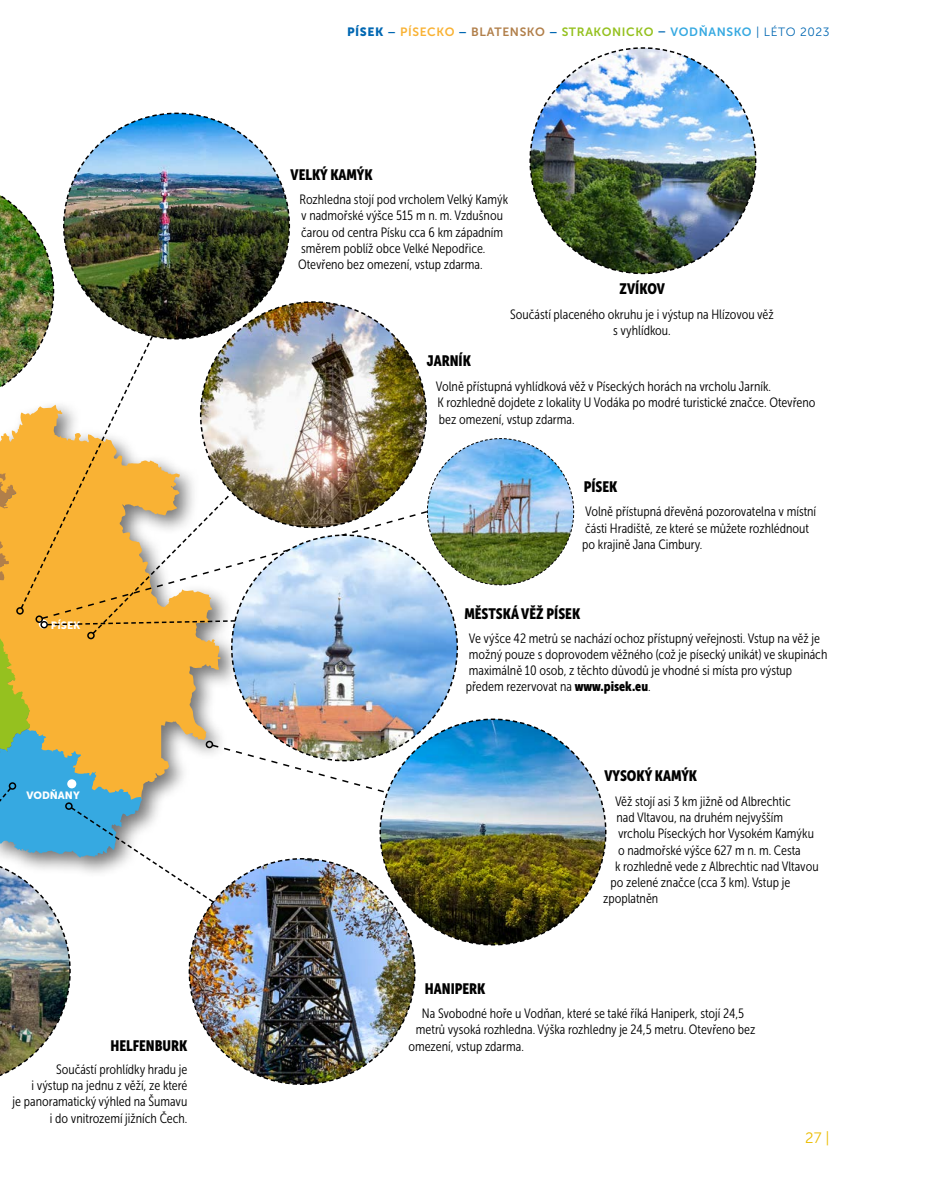
<style>
.page{position:relative;width:936px;height:1191px;background:#fff}
.page>*{position:absolute;margin:0;border:0;box-sizing:border-box;transform-origin:0 0}
.t1{font:15px "Museo Sans Cond 900";color:#000}
.t2{font:15px "Museo Sans 300";color:#ebbc00}
.t3{font:13.5px/16.2px "Museo Sans Cond 300";color:#000}
.t4{font:12px "Museo Sans 700";letter-spacing:.05em;color:#95c11f}
.t5{font:10.5px "Museo Sans 900";color:#fff}
.s1{font-family:"Museo Sans 900";color:#0067b2}
.s2{color:#0067b2}
.s3{color:#f9b234}
.s4{color:#b17f4a}
.s5{color:#36a9e1}
.s6{font-family:"Museo Sans 300";color:#0067b2}
.s7{font-family:"Museo Sans Cond 900"}
</style>
<div class="page">
<img style="left:0;top:47px;width:757px;height:1038px">
<div style="left:206px;top:740px;width:7px;height:8px;border:2px solid #000;border-radius:50%"></div>
<p class="t5" style="left:51px;top:619px;width:31px">PÍSEK</p>
<p class="t5" style="left:26px;top:789px;width:55px">VODŇANY</p>
<p class="t1" style="left:110px;top:1036px;width:79px">HELFENBURK</p>
<p class="t3" style="left:13px;top:1061px;width:176px;text-align:right">Součástí prohlídky hradu je<br>i výstup na jednu z věží, ze které<br>je panoramatický výhled na Šumavu i do vnitrozemí jižních Čech.</p>
<p class="t4" style="left:347px;top:26px;width:484px"><span class="s1">PÍSEK</span> <span class="s2">–</span> <span class="s3">PÍSECKO</span> <span class="s2">–</span> <span class="s4">BLATENSKO</span> <span class="s2">–</span> STRAKONICKO <span class="s2">–</span> <span class="s5">VODŇANSKO</span> <span class="s6">| LÉTO 2023</span></p>
<p class="t1" style="left:290px;top:166px;width:84px">VELKÝ KAMÝK</p>
<p class="t3" style="left:298px;top:192px;width:211px">Rozhledna stojí pod vrcholem Velký Kamýk v nadmořské výšce 515 m n. m. Vzdušnou čarou od centra Písku cca 6 km západním směrem poblíž obce Velké Nepodřice.<br>Otevřeno bez omezení, vstup zdarma.</p>
<p class="t1" style="left:619px;top:280px;width:47px">ZVÍKOV</p>
<p class="t3" style="left:510px;top:306px;width:265px;text-align:center">Součástí placeného okruhu je i výstup na Hlízovou věž s vyhlídkou.</p>
<p class="t1" style="left:427px;top:353px;width:46px">JARNÍK</p>
<p class="t3" style="left:436px;top:378px;width:381px">Volně přístupná vyhlídková věž v Píseckých horách na vrcholu Jarník.<br>K rozhledně dojdete z lokality U Vodáka po modré turistické značce. Otevřeno bez omezení, vstup zdarma.</p>
<p class="t1" style="left:583px;top:478px;width:35px">PÍSEK</p>
<p class="t3" style="left:582px;top:504px;width:235px">Volně přístupná dřevěná pozorovatelna v místní části Hradiště, ze které se můžete rozhlédnout po krajině Jana Cimbury.</p>
<p class="t1" style="left:464px;top:605px;width:117px">MĚSTSKÁ VĚŽ PÍSEK</p>
<p class="t3" style="left:466px;top:630px;width:363px">Ve výšce 42 metrů se nachází ochoz přístupný veřejnosti. Vstup na věž je možný pouze s doprovodem věžného (což je písecký unikát) ve skupinách maximálně 10 osob, z těchto důvodů je vhodné si místa pro výstup předem rezervovat na <span class="s7">www.pisek.eu</span>.</p>
<p class="t1" style="left:604px;top:767px;width:94px">VYSOKÝ KAMÝK</p>
<p class="t3" style="left:615px;top:793px;width:177px">Věž stojí asi 3 km jižně od Albrechtic</p>
<p class="t3" style="left:616px;top:809px;width:168px">nad Vltavou, na druhém nejvyšším</p>
<p class="t3" style="left:618px;top:825px;width:197px">vrcholu Píseckých hor Vysokém Kamýku</p>
<p class="t3" style="left:618px;top:842px;width:184px">o nadmořské výšce 627 m n. m. Cesta</p>
<p class="t3" style="left:615px;top:858px;width:205px">k rozhledně vede z Albrechtic nad Vltavou</p>
<p class="t3" style="left:610px;top:874px;width:181px">po zelené značce (cca 3 km). Vstup je</p>
<p class="t3" style="left:603px;top:890px;width:57px">zpoplatněn</p>
<p class="t1" style="left:425px;top:979px;width:62px">HANIPERK</p>
<p class="t3" style="left:422px;top:1005px;width:324px">Na Svobodné hoře u Vodňan, které se také říká Haniperk, stojí 24,5</p>
<p class="t3" style="left:416px;top:1021px;width:341px">metrů vysoká rozhledna. Výška rozhledny je 24,5 metru. Otevřeno bez</p>
<p class="t3" style="left:408px;top:1038px;width:117px">omezení, vstup zdarma.</p>
<p class="t2" style="left:805px;top:1130px;width:26px">27 |</p>
</div>
